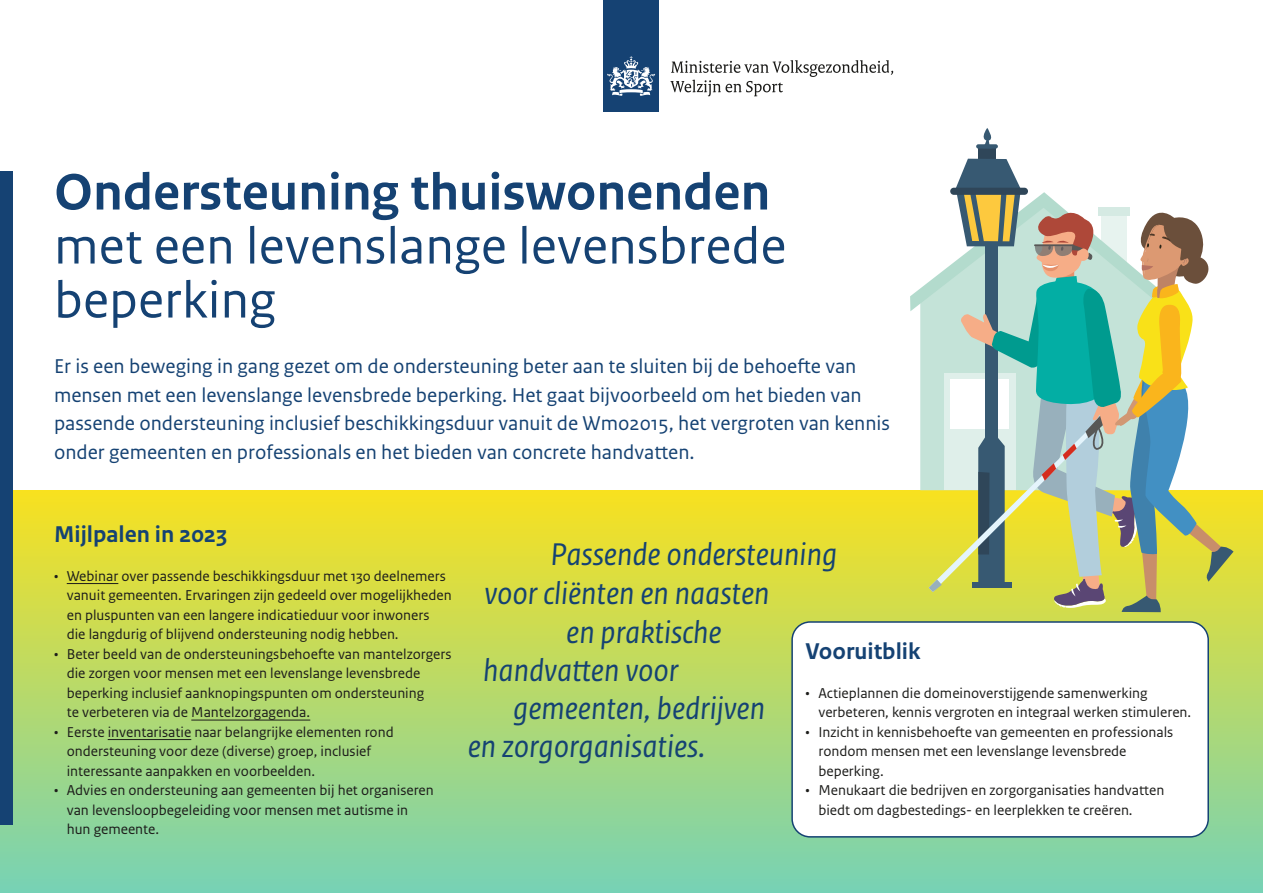
<style>
.page{position:relative;width:1263px;height:893px;background:#fff}
.page>*{position:absolute;margin:0;border:0;box-sizing:border-box;transform-origin:0 0}
.H1_koptekst{font:54px/54px "Rijksoverheid Sans Text";color:#154273}
.P_Quote{font:italic 33px "Rijksoverheid Sans Text";color:#154273}
.H2_tussenkop{font:700 24px "Rijksoverheid Sans Text";color:#154273}
.P_Intro{font:21px/28.5px "Rijksoverheid Sans Text";color:#154273}
.t1{font:15px/19.5px "Rijksoverheid Sans Text";color:#1d1d1b}
.s1{font-weight:700}
</style>
<div class="page">
<div style="left:0;top:490px;width:1263px;height:403px;background:linear-gradient(to bottom,#f8e11f,#76d2b6)"></div>
<div style="left:0;top:171px;width:13px;height:654px;background:#154273"></div>
<div style="left:603px;top:0;width:56px;height:112px;background:#154273"></div>
<svg style="left:607px;top:56px;width:48px;height:40px"></svg>
<svg style="left:670px;top:60px;width:223px;height:36px"></svg>
<hr style="left:67px;top:583px;width:51px;height:1px;background:#1d1d1b">
<hr style="left:191px;top:720px;width:119px;height:1px;background:#1d1d1b">
<hr style="left:108px;top:739px;width:83px;height:1px;background:#1d1d1b">
<div style="left:792px;top:622px;width:416px;height:215px;background:#fff;border-radius:18px"></div>
<div style="left:791px;top:621px;width:418px;height:217px;border:2px solid #154273;border-radius:18px"></div>
<div style="left:978px;top:146px;width:18px;height:19px;background:#2f4659"></div>
<div style="left:976px;top:144px;width:22px;height:5px;background:#375972;border-radius:2px"></div>
<svg style="left:979px;top:128px;width:17px;height:21px"></svg>
<svg style="left:910px;top:159px;width:323px;height:453px"></svg>
<h1 class="H1_koptekst" style="left:54px;top:166px;width:734px"><span class="s1">Ondersteuning thuiswonenden </span>met een levenslange levensbrede beperking</h1>
<p class="P_Intro" style="left:54px;top:353px;width:837px">Er is een beweging in gang gezet om de ondersteuning beter aan te sluiten bij de behoefte van mensen met een levenslange levensbrede beperking. Het gaat bijvoorbeeld om het bieden van passende ondersteuning inclusief beschikkingsduur vanuit de Wmo2015, het vergroten van kennis onder gemeenten en professionals en het bieden van concrete handvatten.</p>
<h2 class="H2_tussenkop" style="left:54px;top:520px;width:175px">Mijlpalen in 2023</h2>
<p class="t1" style="left:67px;top:566px;width:386px;text-indent:-13px">• Webinar over passende beschikkingsduur met 130 deelnemers vanuit gemeenten. Ervaringen zijn gedeeld over mogelijkheden en pluspunten van een langere indicatieduur voor inwoners die langdurig of blijvend ondersteuning nodig hebben.</p>
<p class="t1" style="left:67px;top:644px;width:386px;text-indent:-13px">• Beter beeld van de ondersteuningsbehoefte van mantelzorgers die zorgen voor mensen met een levenslange levensbrede beperking inclusief aanknopingspunten om ondersteuning<br>te verbeteren via de Mantelzorgagenda.</p>
<p class="t1" style="left:67px;top:722px;width:328px;text-indent:-13px">• Eerste inventarisatie naar belangrijke elementen rond ondersteuning voor deze (diverse) groep, inclusief interessante aanpakken en voorbeelden.</p>
<p class="t1" style="left:67px;top:781px;width:369px;text-indent:-13px">• Advies en ondersteuning aan gemeenten bij het organiseren van levensloopbegeleiding voor mensen met autisme in hun gemeente.</p>
<p class="P_Quote" style="left:550px;top:536px;width:288px">Passende ondersteuning</p>
<p class="P_Quote" style="left:484px;top:574px;width:287px">voor cliënten en naasten</p>
<p class="P_Quote" style="left:566px;top:613px;width:157px">en praktische</p>
<p class="P_Quote" style="left:483px;top:652px;width:196px">handvatten voor</p>
<p class="P_Quote" style="left:513px;top:689px;width:253px">gemeenten, bedrijven</p>
<p class="P_Quote" style="left:468px;top:728px;width:239px">en zorgorganisaties.</p>
<h2 class="H2_tussenkop" style="left:806px;top:637px;width:116px">Vooruitblik</h2>
<p class="t1" style="left:818px;top:683px;width:374px;text-indent:-13px">• Actieplannen die domeinoverstijgende samenwerking verbeteren, kennis vergroten en integraal werken stimuleren.</p>
<p class="t1" style="left:818px;top:722px;width:356px;text-indent:-13px">• Inzicht in kennisbehoefte van gemeenten en professionals rondom mensen met een levenslange levensbrede beperking.</p>
<p class="t1" style="left:818px;top:781px;width:347px;text-indent:-13px">• Menukaart die bedrijven en zorgorganisaties handvatten biedt om dagbestedings- en leerplekken te creëren.</p>
</div>
